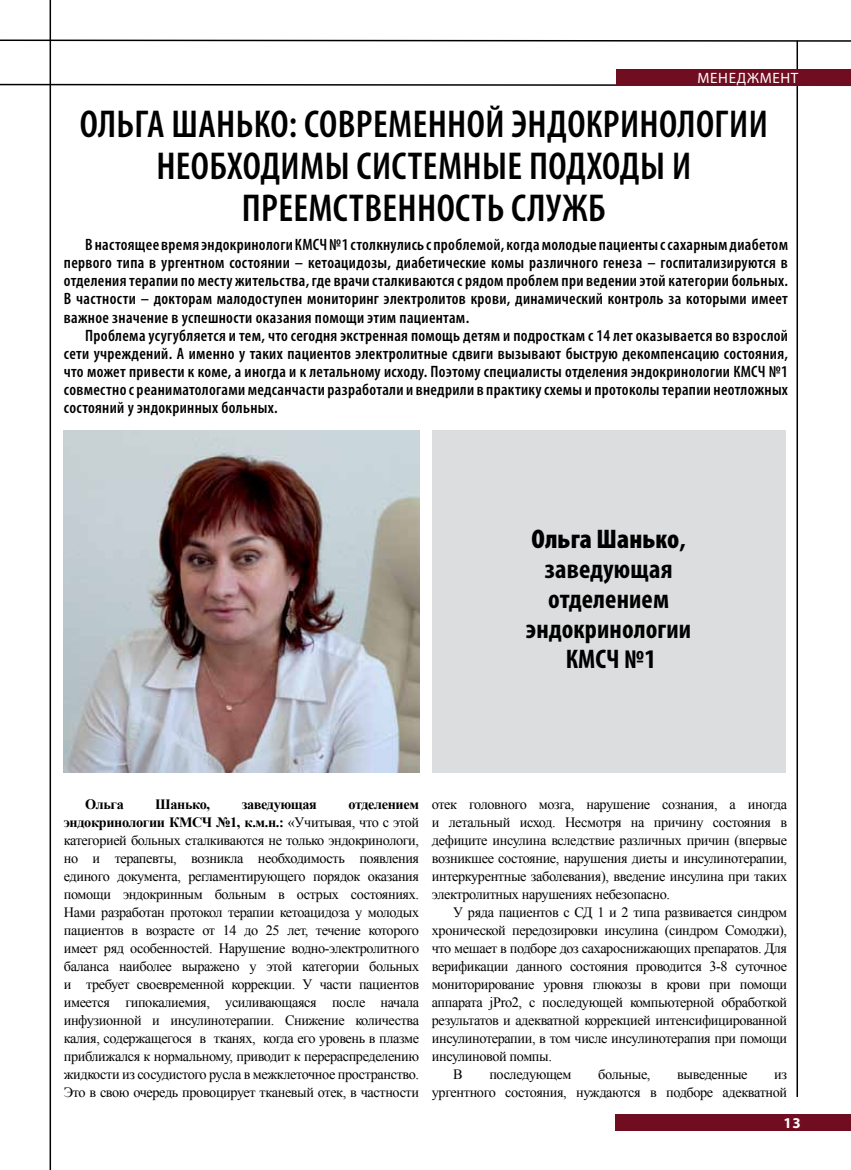
<style>
.page{position:relative;width:851px;height:1170px;background:#fff}
.page>*{position:absolute;margin:0;border:0;box-sizing:border-box;transform-origin:0 0}
.t1{font:600 condensed 39px/42px "Myriad Pro";letter-spacing:.01em;color:#000;text-align:center}
.t2{font:700 condensed 27px/30px "Myriad Pro";letter-spacing:.005em;color:#000;text-align:center}
.t3{font:600 condensed 16.5px/18px "Myriad Pro";letter-spacing:.02em;color:#000;text-align:justify}
.t4{font:15px "Myriad Pro";letter-spacing:.04em;color:#fff}
.t5{font:700 15px "Myriad Pro";color:#fff}
.t6{font:14.25px/18px "Times New Roman";letter-spacing:-.025em;color:#000;text-align:justify}
.t7{font:700 14.25px "Times New Roman";letter-spacing:-.025em;color:#000}
.s1{font-weight:900}
.s2{font-weight:700}
</style>
<div class="page">
<hr style="left:50px;top:0;width:1px;height:1169px;background:#000">
<hr style="left:796px;top:41px;width:1px;height:1055px;background:#000">
<div style="left:615px;top:1114px;width:235px;height:16px;background:#700d21"></div>
<svg style="left:0;top:82px;width:798px;height:5px"></svg>
<svg style="left:0;top:38px;width:850px;height:4px"></svg>
<div style="left:616px;top:70px;width:234px;height:16px;background:#700d21"></div>
<img style="left:64px;top:430px;width:355px;height:342px">
<div style="left:432px;top:430px;width:353px;height:342px;background:#dcddde"></div>
<p class="t4" style="left:697px;top:68px;width:102px">МЕНЕДЖМЕНТ</p>
<h1 class="t1" style="left:80px;top:102px;width:689px">ОЛЬГА ШАНЬКО: СОВРЕМЕННОЙ ЭНДОКРИНОЛОГИИ<br>НЕОБХОДИМЫ СИСТЕМНЫЕ ПОДХОДЫ И<br>ПРЕЕМСТВЕННОСТЬ СЛУЖБ</h1>
<p class="t3" style="left:64px;top:236px;width:725px;text-indent:21px">В настоящее время эндокринологи КМСЧ №1 столкнулись с проблемой, когда молодые пациенты с сахарным диабетом первого типа в ургентном состоянии – кетоацидозы, диабетические комы различного генеза – госпитализируются в отделения терапии по месту жительства, где врачи сталкиваются с рядом проблем при ведении этой категории больных.<br>В частности – докторам малодоступен мониторинг электролитов крови, динамический контроль за которыми имеет важное значение в успешности оказания помощи этим пациентам.</p>
<p class="t3" style="left:64px;top:326px;width:725px;text-indent:21px">Проблема усугубляется и тем, что сегодня экстренная помощь детям и подросткам с 14 лет оказывается во взрослой сети учреждений. А именно у таких пациентов электролитные сдвиги вызывают быструю декомпенсацию состояния, что может привести к коме, а иногда и к летальному исходу. Поэтому специалисты отделения эндокринологии КМСЧ №1 совместно с реаниматологами медсанчасти разработали и внедрили в практику схемы и протоколы терапии неотложных состояний у эндокринных больных.</p>
<h2 class="t2" style="left:526px;top:523px;width:166px"><span class="s1">Ольга Шанько</span>, заведующая отделением эндокринологии<br>КМСЧ №1</h2>
<p class="t7" style="left:85px;top:794px;width:40px">Ольга</p>
<p class="t7" style="left:155px;top:794px;width:56px">Шанько,</p>
<p class="t7" style="left:242px;top:794px;width:77px">заведующая</p>
<p class="t6" style="left:64px;top:794px;width:357px;text-indent:284px"><span class="s2">отделением эндокринологии КМСЧ №1, к.м.н.:</span> «Учитывая, что с этой категорией больных сталкиваются не только эндокринологи, но и терапевты, возникла необходимость появления единого документа, регламентирующего порядок оказания помощи эндокринным больным в острых состояниях.<br>Нами разработан протокол терапии кетоацидоза у молодых пациентов в возрасте от 14 до 25 лет, течение которого имеет ряд особенностей. Нарушение водно-электролитного баланса наиболее выражено у этой категории больных и требует своевременной коррекции. У части пациентов имеется гипокалиемия, усиливающаяся после начала инфузионной и инсулинотерапии. Снижение количества калия, содержащегося в тканях, когда его уровень в плазме приближался к нормальному, приводит к перераспределению жидкости из сосудистого русла в межклеточное пространство.<br>Это в свою очередь провоцирует тканевый отек, в частности</p>
<p class="t6" style="left:432px;top:794px;width:357px">отек головного мозга, нарушение сознания, а иногда и летальный исход. Несмотря на причину состояния в дефиците инсулина вследствие различных причин (впервые возникшее состояние, нарушения диеты и инсулинотерапии, интеркурентные заболевания), введение инсулина при таких электролитных нарушениях небезопасно.</p>
<p class="t6" style="left:453px;top:902px;width:335px">У ряда пациентов с СД 1 и 2 типа развивается синдром</p>
<p class="t6" style="left:432px;top:920px;width:357px">хронической передозировки инсулина (синдром Сомоджи),</p>
<p class="t6" style="left:432px;top:938px;width:357px">что мешает в подборе доз сахароснижающих препаратов. Для</p>
<p class="t6" style="left:432px;top:956px;width:357px">верификации данного состояния проводится 3-8 суточное</p>
<p class="t6" style="left:432px;top:974px;width:357px">мониторирование уровня глюкозы в крови при помощи</p>
<p class="t6" style="left:432px;top:992px;width:357px">аппарата jPro2, с последующей компьютерной обработкой</p>
<p class="t6" style="left:432px;top:1010px;width:357px">результатов и адекватной коррекцией интенсифицированной</p>
<p class="t6" style="left:432px;top:1028px;width:357px">инсулинотерапии, в том числе инсулинотерапия при помощи</p>
<p class="t6" style="left:432px;top:1046px;width:122px">инсулиновой помпы.</p>
<p class="t6" style="left:453px;top:1064px;width:11px">В</p>
<p class="t6" style="left:489px;top:1064px;width:84px">последующем</p>
<p class="t6" style="left:598px;top:1064px;width:54px">больные,</p>
<p class="t6" style="left:677px;top:1064px;width:72px">выведенные</p>
<p class="t6" style="left:432px;top:1064px;width:357px;text-align:right">из<br>ургентного состояния, нуждаются в подборе адекватной</p>
<p class="t5" style="left:783px;top:1113px;width:19px">13</p>
</div>
